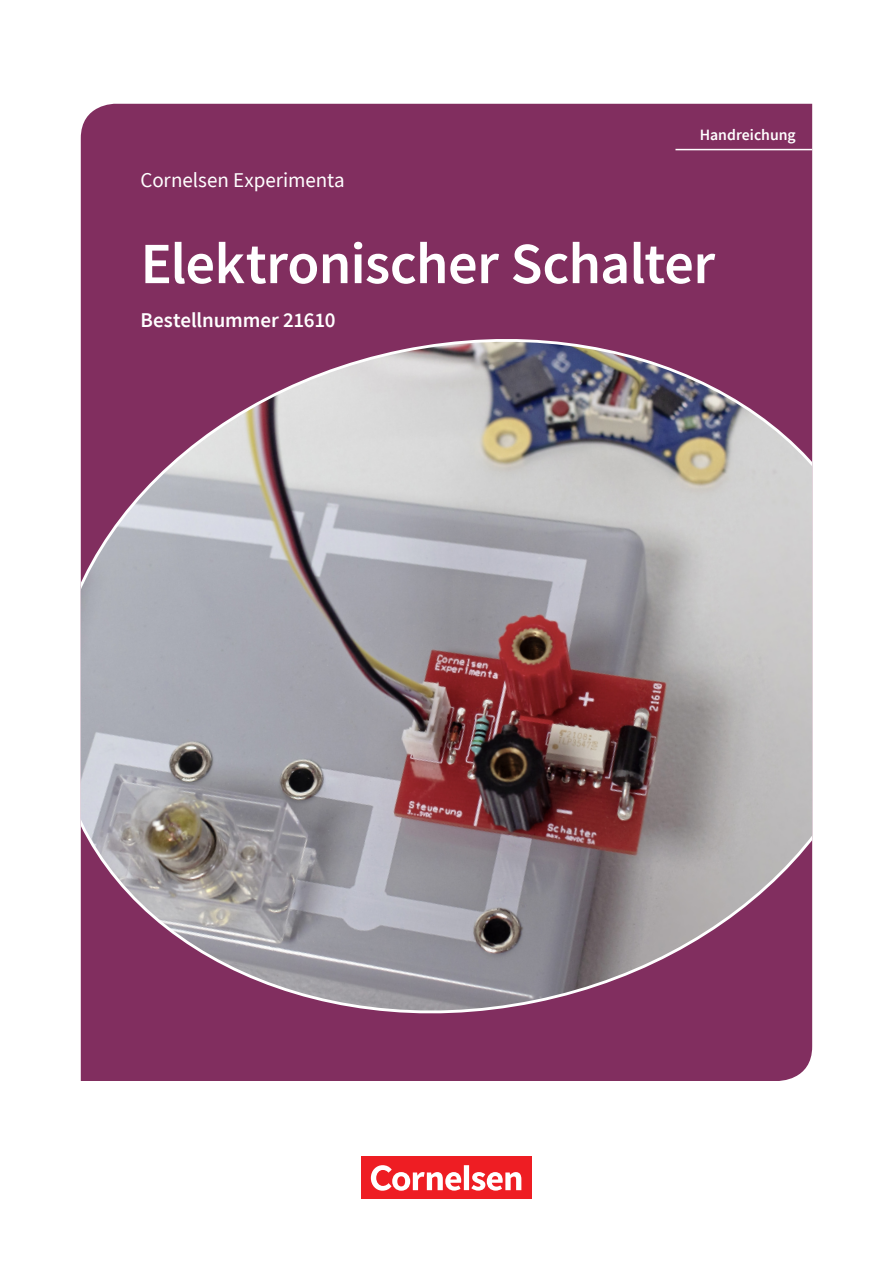
<style>
.page{position:relative;width:893px;height:1263px;background:#fff}
.page>*{position:absolute;margin:0;border:0;box-sizing:border-box;transform-origin:0 0}
.t1{font:600 58.5px "CV Source Sans";letter-spacing:-.015em;color:#fff}
.t2{font:21px "CV Source Sans";letter-spacing:-.005em;color:#fff}
.t3{font:600 21px "CV Source Sans";letter-spacing:-.005em;color:#fff}
.Lehrer_Versuchstitel{font:600 15.75px "CV Source Sans";color:#fff}
</style>
<div class="page">
<div style="left:361px;top:1157px;width:170px;height:42px;background:#ee1d23"></div>
<svg style="left:371px;top:1165px;width:150px;height:26px"></svg>
<div style="left:81px;top:104px;width:731px;height:977px;background:#812e5f"></div>
<svg style="left:81px;top:305px;width:731px;height:742px"></svg>
<hr style="left:675px;top:149px;width:137px;height:1px;background:#fff">
<p class="t2" style="left:141px;top:167px;width:206px">Cornelsen Experimenta</p>
<p class="Lehrer_Versuchstitel" style="left:700px;top:124px;width:98px">Handreichung</p>
<p class="t1" style="left:141px;top:225px;width:576px">Elektronischer Schalter</p>
<p class="t3" style="left:141px;top:307px;width:196px">Bestellnummer 21610</p>
</div>
